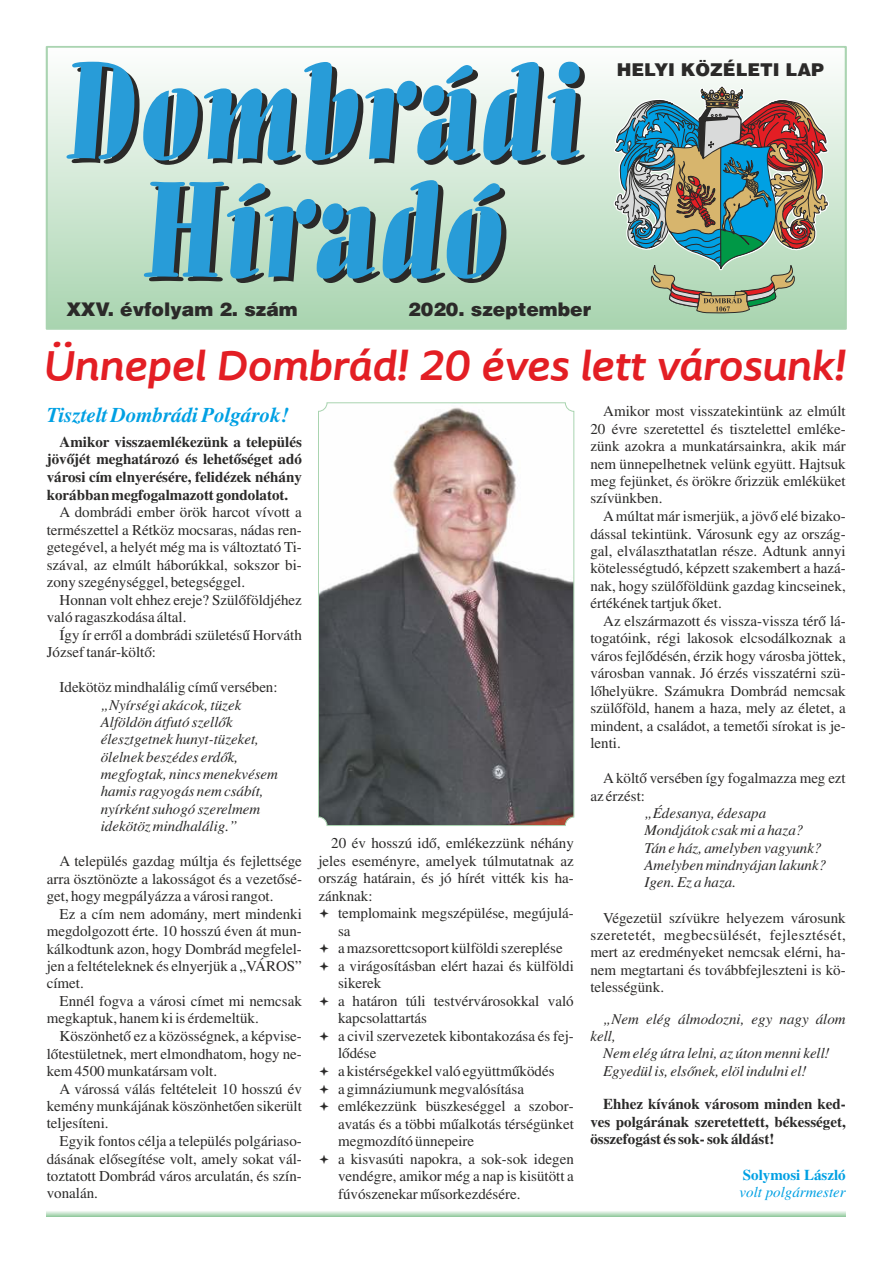
<style>
.page{position:relative;width:893px;height:1263px;background:#fff}
.page>*{position:absolute;margin:0;border:0;box-sizing:border-box;transform-origin:0 0}
.t1{font:133.65px/118.2px "Allegro BT";color:#2b2a29;text-align:center}
.t2{font:italic 700 43.65px "Coloplast";color:#e31e24}
.t3{font:italic 700 21px "Toronto";color:#00a0e3}
.t4{font:900 18.75px "Switzerland";color:#2b2a29}
.t5{font:900 17.7px "Switzerland";color:#2b2a29}
.t6{font:15px/17.4px "Toronto";color:#2b2a29;text-align:justify}
.t7{font:italic 15px/17.2px "Toronto";color:#2b2a29}
.t8{font:700 15px/17.7px "Toronto";color:#2b2a29;text-align:justify}
.t9{font:italic 15px "Toronto";color:#00a0e3}
.t10{font:700 15px "Toronto";color:#00a0e3}
</style>
<div class="page">
<div style="left:47px;top:47px;width:799px;height:282px;background:linear-gradient(to bottom,#fdfefd,#a8d4af)"></div>
<svg style="left:598px;top:49px;width:246px;height:278px"></svg>
<div style="left:46px;top:46px;width:801px;height:284px;border:2px solid #aad4b1"></div>
<svg style="left:47px;top:1211px;width:799px;height:5px;background:#c8e4ce"></svg>
<img style="left:318px;top:403px;width:256px;height:422px;border-radius:9px">
<div style="left:318px;top:402px;width:256px;height:424px;border:1px solid #a9d4b0;border-radius:9px"></div>
<h1 class="t1" style="left:72px;top:69px;width:518px">Dombrádi<br>Híradó</h1>
<p class="t4" style="left:66px;top:301px;width:233px">XXV. évfolyam 2. szám</p>
<p class="t4" style="left:408px;top:301px;width:184px">2020. szeptember</p>
<p class="t5" style="left:617px;top:62px;width:209px">HELYI KÖZÉLETI LAP</p>
<h2 class="t2" style="left:43px;top:347px;width:803px">Ünnepel Dombrád! 20 éves lett városunk!</h2>
<h3 class="t3" style="left:47px;top:405px;width:244px">Tisztelt Dombrádi Polgárok!</h3>
<p class="t8" style="left:47px;top:433px;width:257px;text-indent:13px">Amikor visszaemlékezünk a település jövőjét meghatározó és lehetőséget adó városi cím elnyerésére, felidézek néhány korábban megfogalmazott gondolatot.</p>
<p class="t6" style="left:47px;top:504px;width:257px;text-indent:13px">A dombrádi ember örök harcot vívott a természettel a Rétköz mocsaras, nádas ren&shy;getegével, a helyét még ma is változtató Ti&shy;szával, az elmúlt háborúkkal, sokszor bi&shy;zony szegénységgel, betegséggel.</p>
<p class="t6" style="left:47px;top:592px;width:257px;text-indent:13px">Honnan volt ehhez ereje? Szülőföldjéhez való ragaszkodása által.</p>
<p class="t6" style="left:47px;top:627px;width:257px;text-indent:13px">Így ír erről a dombrádi születésű Horváth<br>József tanár-költő:</p>
<p class="t6" style="left:60px;top:679px;width:220px">Idekötöz mindhalálig című versében:</p>
<p class="t7" style="left:101px;top:697px;width:179px">„Nyírségi akácok, tüzek<br>Alföldön átfutó szellők élesztgetnek hunyt-tüzeket, ölelnek beszédes erdők, megfogtak, nincs menekvésem hamis ragyogás nem csábít, nyírként suhogó szerelmem idekötöz mindhalálig.”</p>
<p class="t6" style="left:47px;top:853px;width:257px;text-indent:13px">A település gazdag múltja és fejlettsége arra ösztönözte a lakosságot és a vezetősé&shy;get, hogy megpályázza a városi rangot.</p>
<p class="t6" style="left:47px;top:906px;width:257px;text-indent:13px">Ez a cím nem adomány, mert mindenki megdolgozott érte. 10 hosszú éven át mun&shy;kálkodtunk azon, hogy Dombrád megfelel&shy;jen a feltételeknek és elnyerjük a „VÁROS” címet.</p>
<p class="t6" style="left:47px;top:993px;width:257px;text-indent:13px">Ennél fogva a városi címet mi nemcsak megkaptuk, hanem ki is érdemeltük.</p>
<p class="t6" style="left:47px;top:1028px;width:257px;text-indent:13px">Köszönhető ez a közösségnek, a képvise&shy;lőtestületnek, mert elmondhatom, hogy ne&shy;kem 4500 munkatársam volt.</p>
<p class="t6" style="left:47px;top:1081px;width:257px;text-indent:13px">A várossá válás feltételeit 10 hosszú év kemény munkájának köszönhetően sikerült teljesíteni.</p>
<p class="t6" style="left:47px;top:1133px;width:257px;text-indent:13px">Egyik fontos célja a település polgáriaso&shy;dásának elősegítése volt, amely sokat vál&shy;toztatott Dombrád város arculatán, és szín&shy;vonalán.</p>
<p class="t6" style="left:318px;top:835px;width:257px;text-indent:13px">20 év hosszú idő, emlékezzünk néhány jeles eseményre, amelyek túlmutatnak az ország határain, és jó hírét vitték kis ha&shy;zánknak:</p>
<p class="t6" style="left:338px;top:905px;width:237px;text-align:left">templomaink megszépülése, megújulá&shy;sa<br>a mazsorettcsoport külföldi szereplése<br>a virágosításban elért hazai és külföldi sikerek<br>a határon túli testvérvárosokkal való kapcsolattartás<br>a civil szervezetek kibontakozása és fej&shy;lődése<br>a kistérségekkel való együttműködés<br>a gimnáziumunk megvalósítása emlékezzünk büszkeséggel a szobor&shy;avatás és a többi műalkotás térségünket megmozdító ünnepeire<br>a kisvasúti napokra, a sok-sok idegen vendégre, amikor még a nap is kisütött a fúvószenekar műsorkezdésére.</p>
<p class="t6" style="left:590px;top:403px;width:257px;text-indent:13px">Amikor most visszatekintünk az elmúlt 20 évre szeretettel és tisztelettel emléke&shy;zünk azokra a munkatársainkra, akik már nem ünnepelhetnek velünk együtt. Hajtsuk meg fejünket, és örökre őrizzük emléküket szívünkben.</p>
<p class="t6" style="left:590px;top:508px;width:257px;text-indent:13px">Amúltat már ismerjük, a jövő elé bizako&shy;dással tekintünk. Városunk egy az ország&shy;gal, elválaszthatatlan része. Adtunk annyi kötelességtudó, képzett szakembert a hazá&shy;nak, hogy szülőföldünk gazdag kincseinek, értékének tartjuk őket.</p>
<p class="t6" style="left:590px;top:613px;width:257px;text-indent:13px">Az elszármazott és vissza-vissza térő lá&shy;togatóink, régi lakosok elcsodálkoznak a város fejlődésén, érzik hogy városba jöttek, városban vannak. Jó érzés visszatérni szü&shy;lőhelyükre. Számukra Dombrád nemcsak szülőföld, hanem a haza, mely az életet, a mindent, a családot, a temetői sírokat is je&shy;lenti.</p>
<p class="t6" style="left:590px;top:770px;width:257px;text-indent:13px">Aköltő versében így fogalmazza meg ezt az érzést:</p>
<p class="t7" style="left:644px;top:805px;width:183px">„Édesanya, édesapa<br>Mondjátok csak mi a haza?<br>Tán e ház, amelyben vagyunk?<br>Amelyben mindnyájan lakunk?<br>Igen. Ez a haza.</p>
<p class="t6" style="left:590px;top:910px;width:257px;text-indent:13px">Végezetül szívükre helyezem városunk szeretetét, megbecsülését, fejlesztését, mert az eredményeket nemcsak elérni, ha&shy;nem megtartani és továbbfejleszteni is kö&shy;telességünk.</p>
<p class="t7" style="left:590px;top:1011px;width:257px;text-indent:13px">„Nem elég álmodozni, egy nagy álom kell,</p>
<p class="t7" style="left:603px;top:1045px;width:228px">Nem elég útra lelni, az úton menni kell!<br>Egyedül is, elsőnek, elöl indulni el!</p>
<p class="t8" style="left:590px;top:1096px;width:257px;text-indent:13px">Ehhez kívánok városom minden ked&shy;ves polgárának szeretettett, békességet, összefogást és sok- sok áldást!</p>
<p class="t10" style="left:743px;top:1168px;width:104px">Solymosi László</p>
<p class="t9" style="left:740px;top:1185px;width:108px">volt polgármester</p>
</div>
